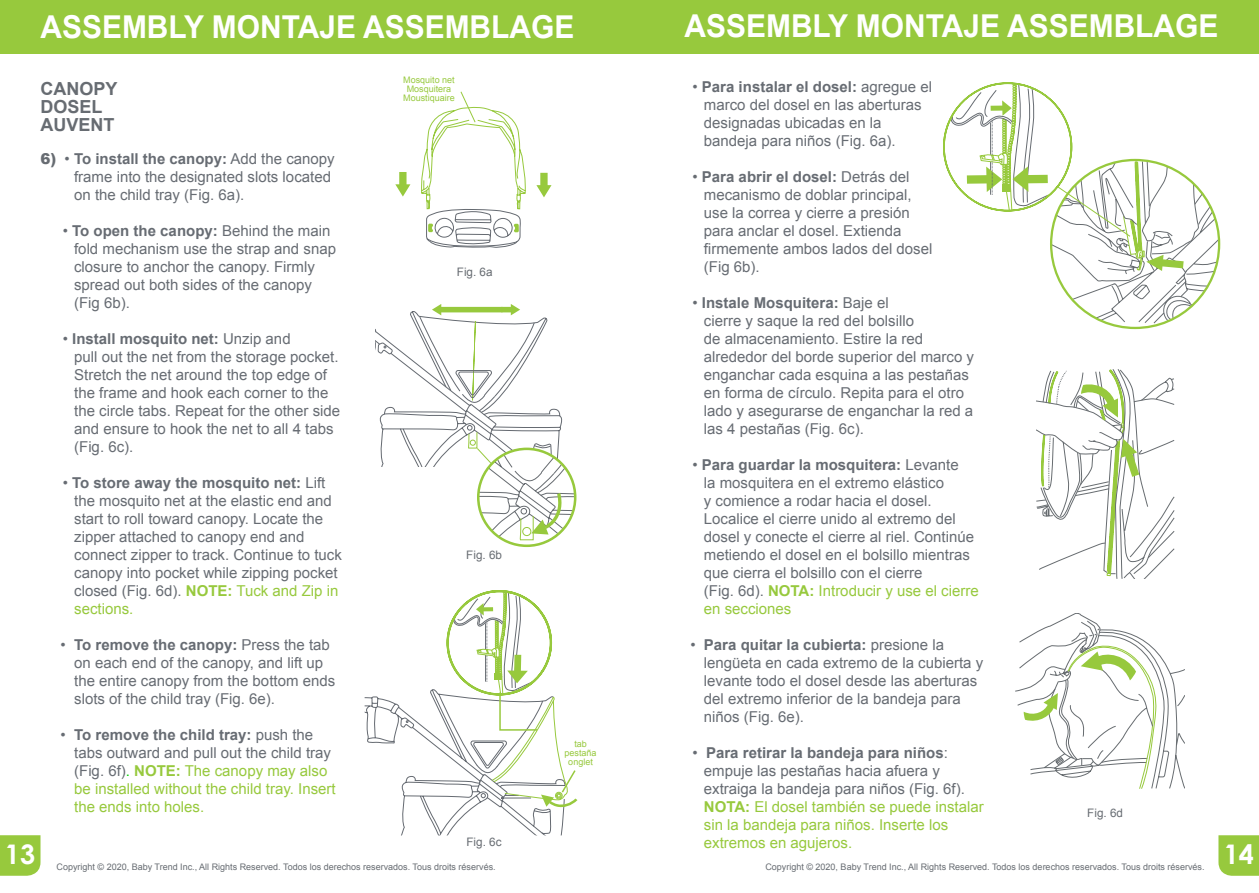
<style>
.page{position:relative;width:1259px;height:893px;background:#fff}
.page>*{position:absolute;margin:0;border:0;box-sizing:border-box;transform-origin:0 0}
.t1{font:700 31.5px "Arial";color:#fff;scale:.95 1}
.t2{font:700 27px "Century Gothic";color:#fff}
.t3{font:700 18px/18px "Arial";color:#676c72}
.t4{font:15px/18px "Arial";color:#676c73}
.t5{font:15px/18px "Arial";color:#97c93d}
.t6{font:11.7px "Arial";color:#676c72}
.t7{font:9px "Arial";color:#676c72}
.t8{font:9px/9px "Arial";color:#97c93d;text-align:center}
.s1{font-weight:700}
.s2{color:#676c72}
.s3{font-weight:700;color:#97c93d}
.s4{color:#97c93d}
.s5{color:#676c73}
.s6{font-weight:700;color:#676c73}
.s7{font-weight:900;color:#676c72}
.s8{color:#00d100}
</style>
<div class="page">
<div style="left:0;top:0;width:634px;height:54px;background:#97c93d"></div>
<div style="left:625px;top:0;width:634px;height:54px;background:#97c93d"></div>
<div style="left:0;top:835px;width:40px;height:41px;background:#97c93d"></div>
<svg style="left:1218px;top:835px;width:41px;height:41px;background:#9bcb45"></svg>
<svg style="left:395px;top:172px;width:15px;height:25px"></svg>
<svg style="left:536px;top:173px;width:15px;height:24px"></svg>
<svg style="left:421px;top:91px;width:105px;height:157px"></svg>
<svg style="left:1036px;top:369px;width:138px;height:210px"></svg>
<svg style="left:943px;top:82px;width:275px;height:242px"></svg>
<svg style="left:1015px;top:613px;width:169px;height:176px"></svg>
<svg style="left:375px;top:304px;width:200px;height:242px"></svg>
<svg style="left:364px;top:590px;width:213px;height:245px"></svg>
<h1 class="t1" style="left:40px;top:6px;width:563px">ASSEMBLY MONTAJE ASSEMBLAGE</h1>
<h1 class="t1" style="left:684px;top:5px;width:563px">ASSEMBLY MONTAJE ASSEMBLAGE</h1>
<p class="t8" style="left:403px;top:75px;width:53px">Mosquito net<br>Mosquitera<br>Moustiquaire</p>
<p class="t4" style="left:704px;top:78px;width:230px;text-indent:-11px">• <span class="s1">Para instalar el dosel:</span> agregue el marco del dosel en las aberturas designadas ubicadas en la bandeja para niños (Fig. 6a).</p>
<p class="t4" style="left:704px;top:168px;width:230px;text-indent:-11px"><span class="s2">•</span> <span class="s1">Para abrir el dosel:</span> Detrás del mecanismo de doblar principal, use la correa y cierre a presión para anclar el dosel. Extienda firmemente ambos lados del dosel (Fig 6b).</p>
<p class="t4" style="left:704px;top:294px;width:272px;text-indent:-11px"><span class="s2">•</span> <span class="s1">Instale Mosquitera:</span> Baje el<br>cierre y saque la red del bolsillo<br>de almacenamiento. Estire la red alrededor del borde superior del marco y enganchar cada esquina a las pestañas en forma de círculo. Repita para el otro lado y asegurarse de enganchar la red a las 4 pestañas (Fig. 6c).</p>
<p class="t4" style="left:704px;top:456px;width:276px;text-indent:-11px"><span class="s2">•</span> <span class="s1">Para guardar la mosquitera:</span> Levante<br>la mosquitera en el extremo elástico<br>y comience a rodar hacia el dosel.<br>Localice el cierre unido al extremo del dosel y conecte el cierre al riel. Continúe metiendo el dosel en el bolsillo mientras que cierra el bolsillo con el cierre<br>(Fig. 6d). <span class="s3">NOTA:</span> <span class="s4">Introducir y use el cierre en secciones</span></p>
<p class="t4" style="left:704px;top:636px;width:281px;text-indent:-14px">• <span class="s1">Para quitar la cubierta:</span> presione la lengüeta en cada extremo de la cubierta y levante todo el dosel desde las aberturas del extremo inferior de la bandeja para niños (Fig. 6e).</p>
<p class="t5" style="left:704px;top:744px;width:281px;text-indent:-11px"><span class="s5">•</span> <span class="s6">Para retirar la bandeja para niños</span><span class="s5">: empuje las pestañas hacia afuera y extraiga la bandeja para niños (Fig. 6f).<br></span><span class="s1">NOTA:</span> El dosel también se puede instalar sin la bandeja para niños. Inserte los extremos en agujeros.</p>
<p class="t3" style="left:40px;top:80px;width:79px">CANOPY<br>DOSEL<br>AUVENT</p>
<p class="t4" style="left:74px;top:150px;width:262px;text-indent:-34px"><span class="s7">6)</span> • <span class="s1">To install the canopy:</span> Add the canopy frame into the designated slots located on the child tray (Fig. 6a).</p>
<p class="t4" style="left:74px;top:222px;width:263px;text-indent:-11px">• <span class="s1">To open the canopy:</span> Behind the main fold mechanism use the strap and snap closure to anchor the canopy. Firmly spread out both sides of the canopy (Fig 6b).</p>
<p class="t4" style="left:74px;top:330px;width:267px;text-indent:-11px">• <span class="s1">Install mosquito net:</span> Unzip and<br>pull out the net from the storage pocket.<br>Stretch the net around the top edge of the frame and hook each corner to the the circle tabs. Repeat for the other side and ensure to hook the net to all 4 tabs (Fig. 6c).</p>
<p class="t4" style="left:74px;top:474px;width:269px;text-indent:-11px">• <span class="s1">To store away the mosquito net:</span> Lift the mosquito net at the elastic end and start to roll toward canopy. Locate the zipper attached to canopy end and connect zipper to track. Continue to tuck canopy into pocket while zipping pocket closed (Fig. 6d). <span class="s3">NOTE:</span> <span class="s4">Tuck and Zip in sections.</span></p>
<p class="t4" style="left:74px;top:636px;width:262px;text-indent:-14px">• <span class="s1">To remove the canopy:</span> Press the tab on each end of the canopy, and lift up the entire canopy from the bottom ends slots of the child tray (Fig. 6e).</p>
<p class="t5" style="left:74px;top:726px;width:263px;text-indent:-14px"><span class="s5">•</span> <span class="s6">To remove the child tray:</span> <span class="s5">push the tabs outward and pull out the child tray (Fig. 6f)</span><span class="s8">.</span> <span class="s1">NOTE:</span> The canopy may also be installed without the child tray. Insert the ends into holes.</p>
<p class="t6" style="left:457px;top:265px;width:37px">Fig. 6a</p>
<p class="t6" style="left:466px;top:547px;width:37px">Fig. 6b</p>
<p class="t8" style="left:564px;top:739px;width:34px">tab pestaña onglet</p>
<p class="t6" style="left:1087px;top:805px;width:37px">Fig. 6d</p>
<p class="t6" style="left:466px;top:834px;width:37px">Fig. 6c</p>
<h2 class="t2" style="left:5px;top:837px;width:32px">13</h2>
<h2 class="t2" style="left:1223px;top:837px;width:32px">14</h2>
<p class="t7" style="left:57px;top:861px;width:441px">Copyright © 2020, Baby Trend Inc., All Rights Reserved. Todos los derechos reservados. Tous droits réservés.</p>
<p class="t7" style="left:765px;top:861px;width:441px">Copyright © 2020, Baby Trend Inc., All Rights Reserved. Todos los derechos reservados. Tous droits réservés.</p>
</div>
